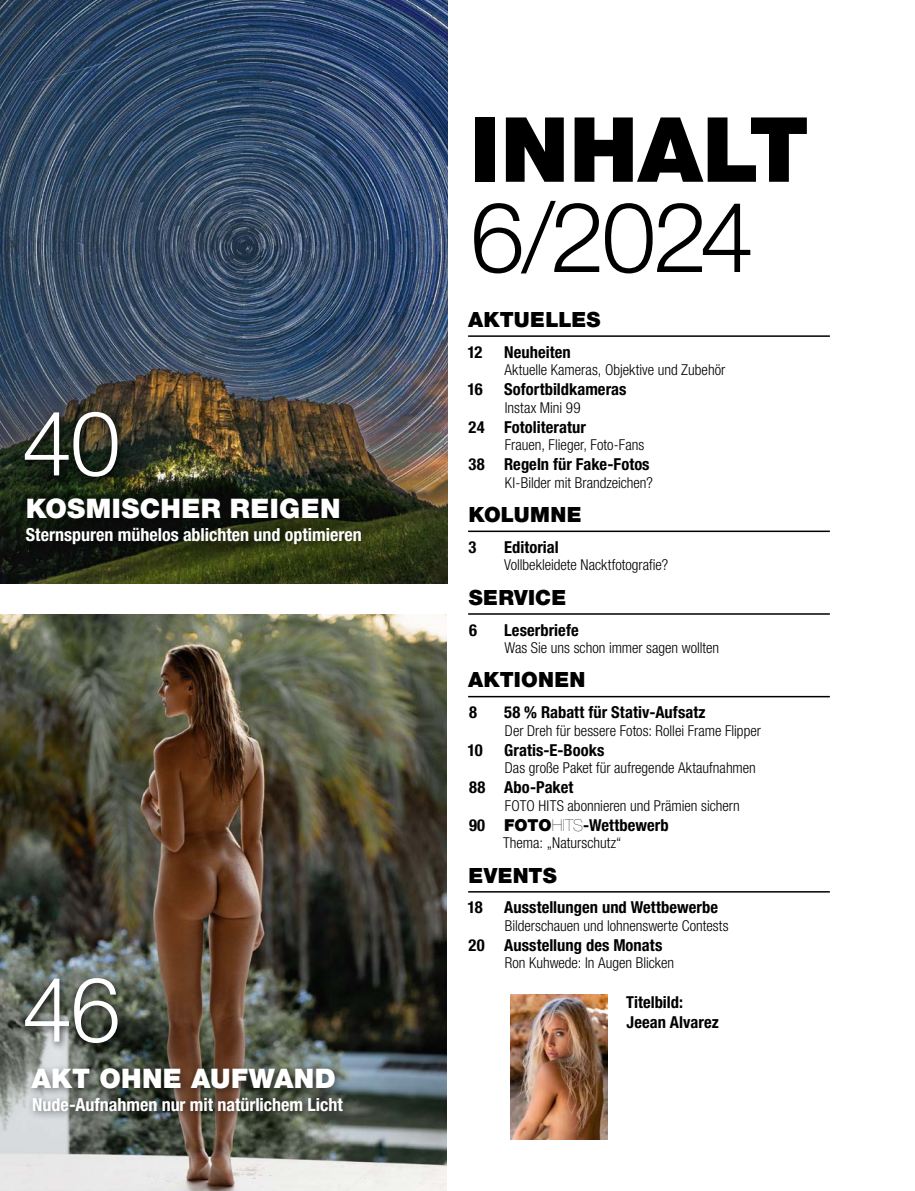
<style>
.page{position:relative;width:915px;height:1191px;background:#fff}
.page>*{position:absolute;margin:0;border:0;box-sizing:border-box;transform-origin:0 0}
.t1{font:97.5px "Helvetica Neue LT 45 Lt";color:#000}
.t2{font:90px "Helvetica Neue LT 95 Blk";color:#000}
.t3{font:90px "Helvetica Neue LT 45 Lt";color:#fff}
.t4{font:27px "Helvetica Neue LT 95 Blk";letter-spacing:.015em;color:#fff}
.t5{font:21px "Helvetica Neue LT 95 Blk";letter-spacing:.01em;color:#000}
.t6{font:18px "Helvetica Neue LT 77 Bd Cn";color:#fff}
.t7{font:16.5px/20.2px "Helvetica Neue LT 77 Bd Cn";letter-spacing:.005em;color:#000}
.t8{font:15px "Helvetica Neue LT 47 Lt Cn";color:#000}
.s1{font-family:"Helvetica Neue LT 95 Blk"}
.s2{font-family:"Helvetica Neue LT 25 Ult Lt"}
</style>
<div class="page">
<hr style="left:468px;top:335px;width:361px;height:2px;background:#000">
<hr style="left:468px;top:530px;width:361px;height:2px;background:#000">
<hr style="left:468px;top:613px;width:361px;height:2px;background:#000">
<hr style="left:468px;top:696px;width:361px;height:1px;background:#000">
<hr style="left:468px;top:891px;width:361px;height:1px;background:#000">
<img style="left:0;top:0;width:447px;height:583px">
<img style="left:0;top:615px;width:446px;height:576px">
<div style="left:20px;top:972px;width:107px;height:80px;background:#000;opacity:.75"></div>
<div style="left:26px;top:1062px;width:326px;height:59px;background:#000;opacity:.5"></div>
<img style="left:510px;top:994px;width:97px;height:145px">
<div style="left:19px;top:406px;width:108px;height:80px;background:#000;opacity:.75"></div>
<div style="left:21px;top:493px;width:350px;height:60px;background:#000;opacity:.5"></div>
<h2 class="t3" style="left:27px;top:355px;width:100px">66</h2>
<h2 class="t3" style="left:22px;top:388px;width:100px">40</h2>
<h3 class="t4" style="left:26px;top:492px;width:316px">KOSMISCHER REIGEN</h3>
<p class="t6" style="left:26px;top:523px;width:337px">Sternspuren mühelos ablichten und optimieren</p>
<p class="t6" style="left:26px;top:501px;width:363px">Selda Schretzmann erzählt, wie der Spagat gelingt</p>
<h2 class="t3" style="left:22px;top:954px;width:100px">46</h2>
<h3 class="t4" style="left:31px;top:1062px;width:306px">AKT OHNE AUFWAND</h3>
<p class="t6" style="left:32px;top:1093px;width:312px">Nude-Aufnahmen nur mit natürlichem Licht</p>
<h2 class="t2" style="left:470px;top:95px;width:340px">INHALT</h2>
<h1 class="t1" style="left:470px;top:178px;width:285px">6/2024</h1>
<h3 class="t5" style="left:468px;top:307px;width:134px">AKTUELLES</h3>
<p class="t7" style="left:467px;top:341px;width:17px">12</p>
<p class="t7" style="left:504px;top:341px;width:68px">Neuheiten</p>
<p class="t8" style="left:504px;top:361px;width:222px">Aktuelle Kameras, Objektive und Zubehör</p>
<p class="t7" style="left:467px;top:379px;width:17px">16</p>
<p class="t7" style="left:504px;top:379px;width:124px">Sofortbildkameras</p>
<p class="t8" style="left:504px;top:398px;width:77px">Instax Mini 99</p>
<p class="t7" style="left:468px;top:416px;width:119px">24 Fotoliteratur</p>
<p class="t8" style="left:504px;top:436px;width:141px">Frauen, Flieger, Foto-Fans</p>
<p class="t7" style="left:468px;top:454px;width:182px">38 Regeln für Fake-Fotos</p>
<p class="t8" style="left:504px;top:473px;width:149px">KI-Bilder mit Brandzeichen?</p>
<h3 class="t5" style="left:468px;top:502px;width:114px">KOLUMNE</h3>
<p class="t7" style="left:468px;top:537px;width:9px">3</p>
<p class="t7" style="left:504px;top:537px;width:56px">Editorial</p>
<p class="t8" style="left:504px;top:556px;width:165px">Vollbekleidete Nacktfotografie?</p>
<h3 class="t5" style="left:468px;top:584px;width:99px">SERVICE</h3>
<p class="t7" style="left:469px;top:619px;width:9px">6</p>
<p class="t7" style="left:504px;top:619px;width:76px">Leserbriefe</p>
<p class="t8" style="left:504px;top:639px;width:216px">Was Sie uns schon immer sagen wollten</p>
<h3 class="t5" style="left:468px;top:667px;width:119px">AKTIONEN</h3>
<p class="t7" style="left:469px;top:702px;width:9px">8</p>
<p class="t7" style="left:504px;top:702px;width:203px">58 % Rabatt für Stativ-Aufsatz</p>
<p class="t8" style="left:504px;top:721px;width:257px">Der Dreh für bessere Fotos: Rollei Frame Flipper</p>
<p class="t7" style="left:467px;top:739px;width:17px">10</p>
<p class="t7" style="left:504px;top:739px;width:102px">Gratis-E-Books</p>
<p class="t8" style="left:504px;top:759px;width:252px">Das große Paket für aufregende Aktaufnahmen</p>
<p class="t7" style="left:469px;top:777px;width:106px">88 Abo-Paket</p>
<p class="t8" style="left:504px;top:796px;width:236px">FOTO HITS abonnieren und Prämien sichern</p>
<p class="t7" style="left:469px;top:814px;width:201px">90 <span class="s1">FOTO</span><span class="s2">HITS</span>-Wettbewerb</p>
<p class="t8" style="left:503px;top:834px;width:120px">Thema: „Naturschutz“</p>
<h3 class="t5" style="left:468px;top:862px;width:90px">EVENTS</h3>
<p class="t7" style="left:467px;top:897px;width:17px">18</p>
<p class="t7" style="left:504px;top:897px;width:215px">Ausstellungen und Wettbewerbe</p>
<p class="t8" style="left:504px;top:916px;width:225px">Bilderschauen und lohnenswerte Contests</p>
<p class="t7" style="left:468px;top:934px;width:195px">20 Ausstellung des Monats</p>
<p class="t8" style="left:504px;top:954px;width:171px">Ron Kuhwede: In Augen Blicken</p>
<p class="t7" style="left:625px;top:991px;width:94px">Titelbild:<br>Jeean Alvarez</p>
</div>
